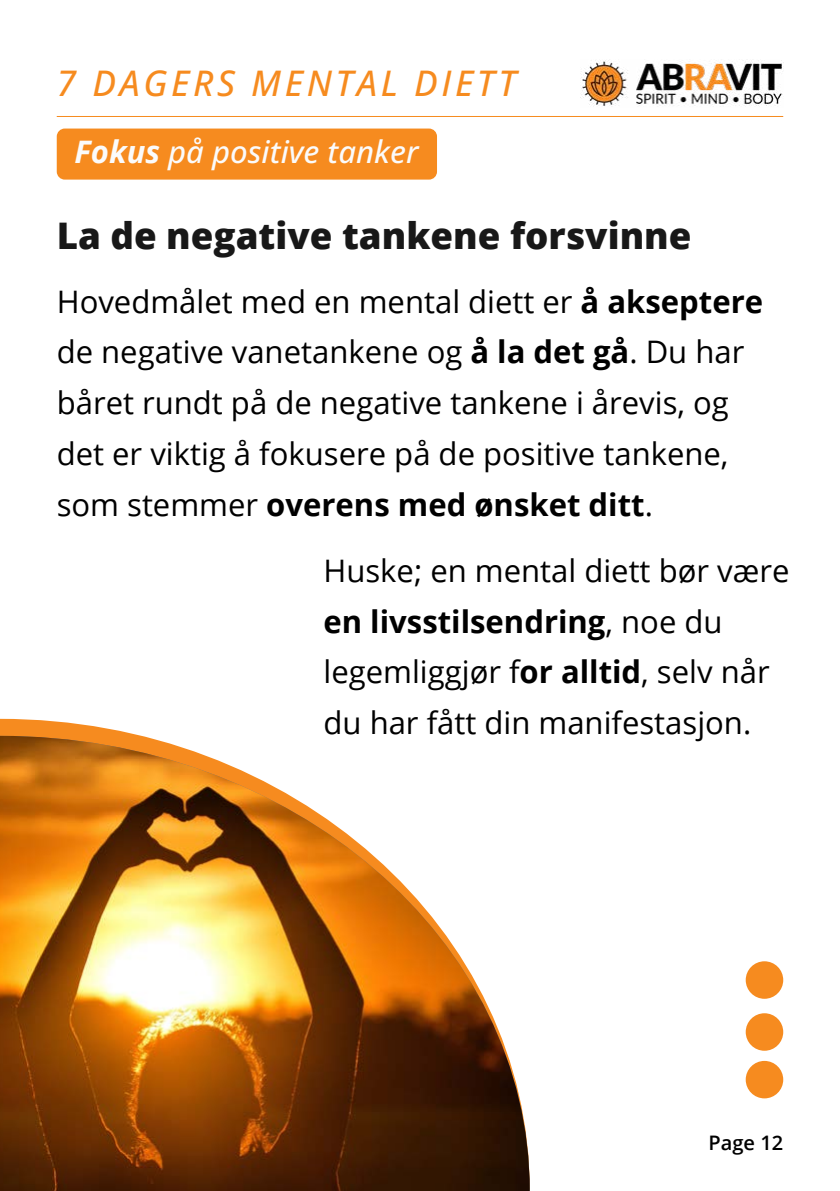
<style>
.page{position:relative;width:840px;height:1191px;background:#fff}
.page>*{position:absolute;margin:0;border:0;box-sizing:border-box;transform-origin:0 0}
.t1{font:800 36.6px "Open Sans";color:#181818}
.t2{font:italic 500 35.2px "Open Sans";letter-spacing:.1em;color:#f68b1f}
.t3{font:31px/50.8px "Open Sans";color:#000}
.t4{font:italic 500 31px "Open Sans";color:#fbfbfb}
.t5{font:600 20px "Open Sans";color:#000}
.s1{font-weight:700}
</style>
<div class="page">
<svg style="left:0;top:719px;width:142px;height:17px;fill:#f68b1f"></svg>
<img style="left:0;top:736px;width:529px;height:455px">
<div style="left:57px;top:129px;width:380px;height:51px;background:#f68b1f;border-radius:8px"></div>
<div style="left:745px;top:1061px;width:37px;height:37px;background:#f68b1f;border-radius:50%"></div>
<div style="left:745px;top:1013px;width:37px;height:37px;background:#f68b1f;border-radius:50%"></div>
<div style="left:745px;top:961px;width:37px;height:37px;background:#f68b1f;border-radius:50%"></div>
<img style="left:580px;top:60px;width:202px;height:46px">
<hr style="left:57px;top:116px;width:725px;height:1px;background:#f68b1f">
<p class="t2" style="left:57px;top:58px;width:461px">7 DAGERS MENTAL DIETT</p>
<p class="t4" style="left:74px;top:130px;width:345px"><span class="s1">Fokus</span> på positive tanker</p>
<p class="t1" style="left:57px;top:208px;width:636px">La de negative tankene forsvinne</p>
<p class="t3" style="left:57px;top:275px;width:707px">Hovedmålet med en mental diett er <span class="s1">å akseptere </span>de negative vanetankene og <span class="s1">å la det gå</span>. Du har båret rundt på de negative tankene i årevis, og det er viktig å fokusere på de positive tankene, som stemmer <span class="s1">overens med ønsket ditt</span>.</p>
<p class="t3" style="left:323px;top:544px;width:467px">Huske; en mental diett bør være <span class="s1">en livsstilsendring</span>, noe du legemliggjør f<span class="s1">or alltid</span>, selv når du har fått din manifestasjon.</p>
<p class="t5" style="left:708px;top:1128px;width:76px">Page 12</p>
</div>
